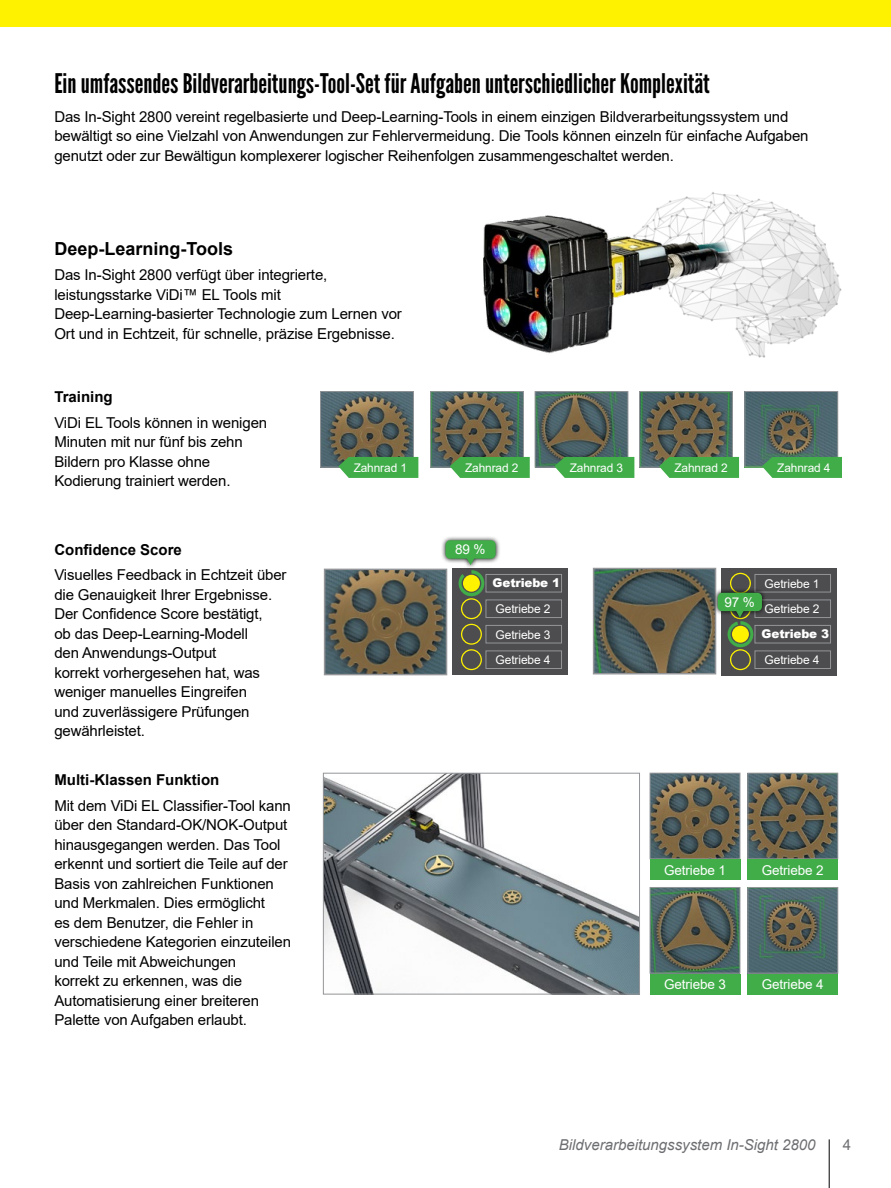
<style>
.page{position:relative;width:891px;height:1188px;background:#fff}
.page>*{position:absolute;margin:0;border:0;box-sizing:border-box;transform-origin:0 0}
.t1{font:27px "League Gothic";color:#000}
.t2{font:700 18px "Arial";color:#000}
.t3{font:15px/19.5px "Arial";letter-spacing:-.01em;color:#000}
.t4{font:700 15px "Arial";color:#000}
.t5{font:italic 15px "Arial";color:#6d6e71}
.t6{font:15px "Arial";color:#6d6e71}
.t7{font:13.5px "Arial";letter-spacing:-.01em;color:#fff}
.t8{font:12px/25.5px "Arial";letter-spacing:-.01em;color:#fff;text-align:justify}
.t9{font:900 12px "Arial";letter-spacing:-.01em;color:#fff}
.t10{font:11.85px "Arial";letter-spacing:-.01em;color:#fff}
</style>
<div class="page">
<img style="left:746px;top:393px;width:90px;height:72px">
<div style="left:744px;top:391px;width:94px;height:76px;border:1px solid #939598"></div>
<img style="left:655px;top:192px;width:187px;height:166px">
<img style="left:322px;top:393px;width:90px;height:73px">
<div style="left:320px;top:391px;width:94px;height:77px;border:1px solid #939598"></div>
<img style="left:432px;top:393px;width:90px;height:73px">
<div style="left:430px;top:391px;width:94px;height:77px;border:1px solid #939598"></div>
<img style="left:537px;top:393px;width:89px;height:73px">
<div style="left:535px;top:391px;width:93px;height:77px;border:1px solid #939598"></div>
<img style="left:641px;top:393px;width:90px;height:73px">
<div style="left:639px;top:391px;width:94px;height:77px;border:1px solid #939598"></div>
<svg style="left:338px;top:457px;width:80px;height:21px;background:#49ad50"></svg>
<svg style="left:762px;top:457px;width:80px;height:21px;background:#48ae50"></svg>
<svg style="left:450px;top:457px;width:80px;height:21px;background:#49ad50"></svg>
<svg style="left:554px;top:457px;width:80px;height:21px;background:#49ad50"></svg>
<svg style="left:659px;top:457px;width:80px;height:21px;background:#49ad50"></svg>
<img style="left:325px;top:775px;width:313px;height:218px">
<div style="left:323px;top:773px;width:317px;height:222px;border:1px solid #939598"></div>
<img style="left:750px;top:889px;width:86px;height:83px">
<div style="left:748px;top:887px;width:90px;height:87px;border:1px solid #939598"></div>
<img style="left:652px;top:775px;width:86px;height:82px">
<div style="left:650px;top:773px;width:90px;height:86px;border:1px solid #939598"></div>
<img style="left:750px;top:775px;width:86px;height:82px">
<div style="left:748px;top:773px;width:90px;height:86px;border:1px solid #939598"></div>
<img style="left:652px;top:889px;width:86px;height:83px">
<div style="left:650px;top:887px;width:90px;height:87px;border:1px solid #939598"></div>
<div style="left:650px;top:859px;width:90px;height:21px;background:#41ad49"></div>
<div style="left:748px;top:859px;width:90px;height:21px;background:#41ad49"></div>
<div style="left:650px;top:974px;width:90px;height:21px;background:#41ad49"></div>
<div style="left:748px;top:974px;width:90px;height:21px;background:#41ad49"></div>
<div style="left:452px;top:569px;width:116px;height:106px;background:#4d4d4f"></div>
<img style="left:327px;top:572px;width:117px;height:100px">
<div style="left:324px;top:569px;width:123px;height:106px;border:2px solid #939598"></div>
<div style="left:461px;top:624px;width:21px;height:21px;border:1px solid #fff200;border-radius:50%"></div>
<div style="left:486px;top:574px;width:76px;height:18px;border:1px solid #939598"></div>
<div style="left:461px;top:598px;width:21px;height:21px;border:1px solid #fff200;border-radius:50%"></div>
<div style="left:486px;top:600px;width:76px;height:18px;border:1px solid #939598"></div>
<div style="left:486px;top:625px;width:76px;height:18px;border:1px solid #939598"></div>
<div style="left:461px;top:649px;width:21px;height:21px;border:1px solid #fff200;border-radius:50%"></div>
<div style="left:486px;top:651px;width:76px;height:18px;border:1px solid #939598"></div>
<img style="left:596px;top:571px;width:117px;height:100px">
<div style="left:593px;top:568px;width:123px;height:106px;border:2px solid #939598"></div>
<div style="left:721px;top:568px;width:116px;height:107px;background:#4d4d4f"></div>
<div style="left:730px;top:573px;width:21px;height:21px;border:1px solid #fff200;border-radius:50%"></div>
<div style="left:755px;top:574px;width:76px;height:18px;border:1px solid #939598"></div>
<div style="left:755px;top:600px;width:76px;height:18px;border:1px solid #939598"></div>
<div style="left:755px;top:625px;width:76px;height:18px;border:1px solid #939598"></div>
<div style="left:730px;top:649px;width:21px;height:21px;border:1px solid #fff200;border-radius:50%"></div>
<div style="left:755px;top:651px;width:76px;height:18px;border:1px solid #939598"></div>
<img style="left:483px;top:212px;width:266px;height:144px">
<svg style="left:441px;top:537px;width:60px;height:33px"></svg>
<div style="left:446px;top:540px;width:50px;height:19px;background:#41ad49;border-radius:4px"></div>
<svg style="left:459px;top:558px;width:25px;height:38px"></svg>
<svg style="left:713px;top:588px;width:54px;height:34px"></svg>
<div style="left:718px;top:593px;width:44px;height:18px;background:#41ad49;border-radius:4px"></div>
<svg style="left:728px;top:611px;width:25px;height:36px"></svg>
<hr style="left:829px;top:1139px;width:1px;height:49px;background:#000">
<div style="left:0;top:0;width:891px;height:27px;background:#fff200"></div>
<h1 class="t1" style="left:54px;top:68px;width:657px">Ein umfassendes Bildverarbeitungs-Tool-Set für Aufgaben unterschiedlicher Komplexität</h1>
<p class="t3" style="left:54px;top:107px;width:756px">Das In-Sight 2800 vereint regelbasierte und Deep-Learning-Tools in einem einzigen Bildverarbeitungssystem und bewältigt so eine Vielzahl von Anwendungen zur Fehlervermeidung. Die Tools können einzeln für einfache Aufgaben genutzt oder zur Bewältigun komplexerer logischer Reihenfolgen zusammengeschaltet werden.</p>
<p class="t2" style="left:54px;top:236px;width:180px">Deep-Learning-Tools</p>
<p class="t3" style="left:54px;top:265px;width:349px">Das In-Sight 2800 verfügt über integrierte, leistungsstarke ViDi™ EL Tools mit Deep-Learning-basierter Technologie zum Lernen vor Ort und in Echtzeit, für schnelle, präzise Ergebnisse.</p>
<p class="t4" style="left:54px;top:386px;width:60px">Training</p>
<p class="t3" style="left:54px;top:412px;width:214px">ViDi EL Tools können in wenigen<br>Minuten mit nur fünf bis zehn<br>Bildern pro Klasse ohne<br>Kodierung trainiert werden.</p>
<p class="t4" style="left:54px;top:539px;width:129px">Confidence Score</p>
<p class="t3" style="left:54px;top:565px;width:234px">Visuelles Feedback in Echtzeit über die Genauigkeit Ihrer Ergebnisse.<br>Der Confidence Score bestätigt,<br>ob das Deep-Learning-Modell<br>den Anwendungs-Output<br>korrekt vorhergesehen hat, was weniger manuelles Eingreifen<br>und zuverlässigere Prüfungen gewährleistet.</p>
<p class="t4" style="left:54px;top:769px;width:167px">Multi-Klassen Funktion</p>
<p class="t3" style="left:54px;top:796px;width:238px">Mit dem ViDi EL Classifier-Tool kann über den Standard-OK/NOK-Output hinausgegangen werden. Das Tool erkennt und sortiert die Teile auf der Basis von zahlreichen Funktionen und Merkmalen. Dies ermöglicht<br>es dem Benutzer, die Fehler in verschiedene Kategorien einzuteilen und Teile mit Abweichungen<br>korrekt zu erkennen, was die Automatisierung einer breiteren Palette von Aufgaben erlaubt.</p>
<p class="t10" style="left:354px;top:459px;width:55px">Zahnrad 1</p>
<p class="t10" style="left:465px;top:459px;width:55px">Zahnrad 2</p>
<p class="t10" style="left:570px;top:459px;width:55px">Zahnrad 3</p>
<p class="t10" style="left:674px;top:459px;width:55px">Zahnrad 2</p>
<p class="t10" style="left:777px;top:459px;width:55px">Zahnrad 4</p>
<p class="t7" style="left:455px;top:540px;width:32px">89 %</p>
<p class="t9" style="left:493px;top:574px;width:69px">Getriebe 1</p>
<p class="t8" style="left:496px;top:596px;width:56px">Getriebe 2<br>Getriebe 3<br>Getriebe 4</p>
<p class="t7" style="left:724px;top:593px;width:32px">97 %</p>
<p class="t8" style="left:765px;top:571px;width:56px">Getriebe 1<br>Getriebe 2</p>
<p class="t9" style="left:762px;top:625px;width:69px">Getriebe 3</p>
<p class="t8" style="left:765px;top:647px;width:56px">Getriebe 4</p>
<p class="t7" style="left:664px;top:861px;width:63px">Getriebe 1</p>
<p class="t7" style="left:762px;top:861px;width:63px">Getriebe 2</p>
<p class="t7" style="left:664px;top:975px;width:63px">Getriebe 3</p>
<p class="t7" style="left:762px;top:975px;width:63px">Getriebe 4</p>
<p class="t5" style="left:559px;top:1135px;width:258px">Bildverarbeitungssystem In-Sight 2800</p>
<p class="t6" style="left:843px;top:1135px;width:10px">4</p>
</div>
